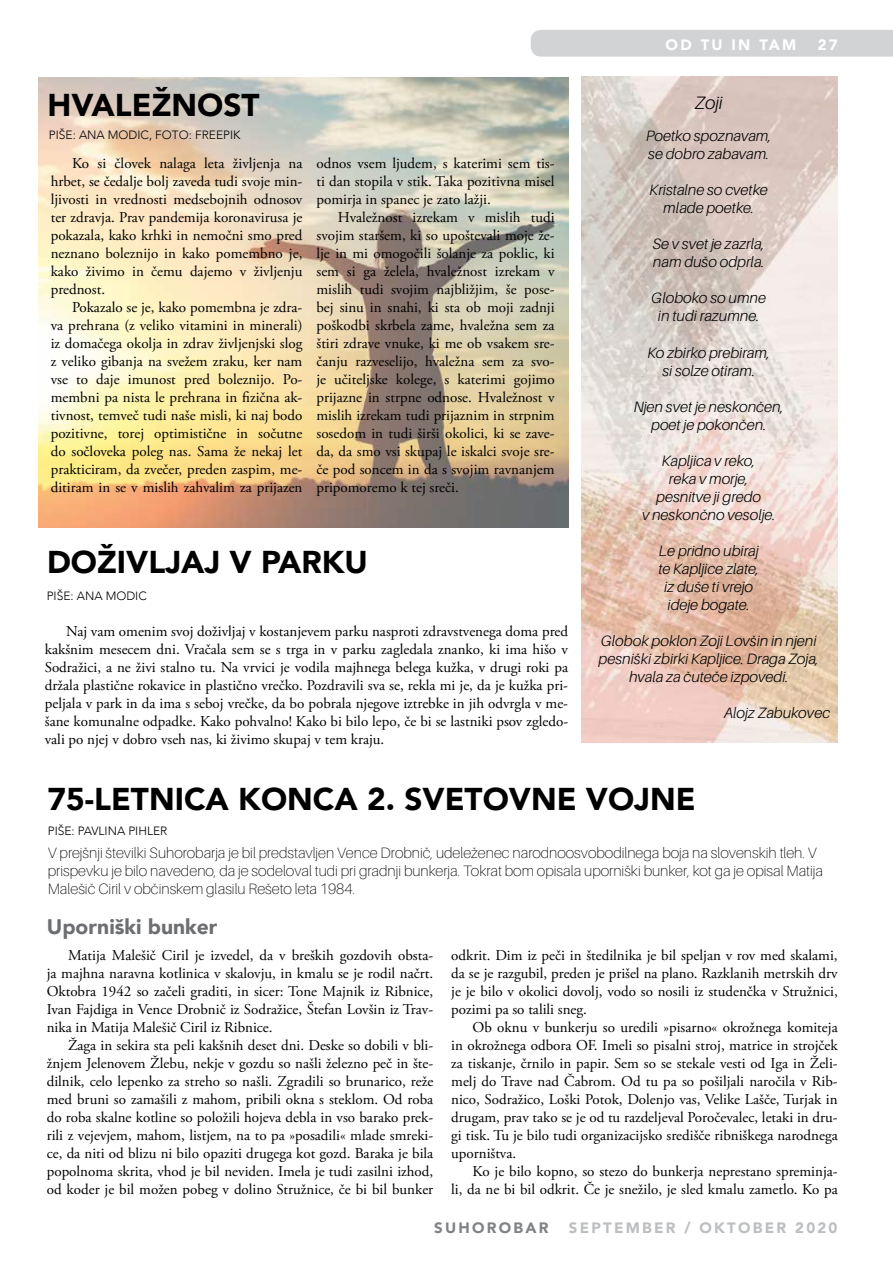
<style>
.page{position:relative;width:893px;height:1263px;background:#fff}
.page>*{position:absolute;margin:0;border:0;box-sizing:border-box;transform-origin:0 0}
.t1{font:900 31.5px "Avenir LT";color:#000}
.t2{font:900 21px "Avenir LT";color:#6d6e71}
.t3{font:italic 300 18px "Aileron";color:#000}
.t4{font:15px/18px "Adobe Garamond Pro";color:#000;text-align:justify}
.t5{font:italic 300 15px/18px "Aileron";color:#000;text-align:center}
.t6{font:100 15px/18px "Aileron";color:#000}
.t7{font:900 15px "Avenir LT";letter-spacing:.15em;color:#bcbec0}
.t8{font:900 15px "Avenir LT";letter-spacing:.15em;color:#fff}
.t9{font:900 15px "Avenir LT";letter-spacing:.15em;color:#808285}
.t10{font:300 12px "Avenir LT";color:#000}
</style>
<div class="page">
<div style="left:531px;top:30px;width:362px;height:27px;background:#d1d3d4"></div>
<img style="left:39px;top:78px;width:529px;height:450px">
<img style="left:581px;top:76px;width:257px;height:666px">
<h1 class="t1" style="left:47px;top:86px;width:214px">HVALEŽNOST</h1>
<p class="t10" style="left:49px;top:128px;width:193px">PIŠE: ANA MODIC, FOTO: FREEPIK</p>
<p class="t4" style="left:51px;top:154px;width:253px;text-indent:21px">Ko si človek nalaga leta življenja na hrbet, se čedalje bolj zaveda tudi svoje min&shy;ljivosti in vrednosti medsebojnih odnosov ter zdravja. Prav pandemija koronavirusa je pokazala, kako krhki in nemočni smo pred neznano boleznijo in kako pomembno je, kako živimo in čemu dajemo v življenju prednost.</p>
<p class="t4" style="left:51px;top:298px;width:253px;text-indent:21px">Pokazalo se je, kako pomembna je zdra&shy;va prehrana (z veliko vitamini in minerali) iz domačega okolja in zdrav življenjski slog z veliko gibanja na svežem zraku, ker nam vse to daje imunost pred boleznijo. Po&shy;membni pa nista le prehrana in fizična ak&shy;tivnost, temveč tudi naše misli, ki naj bodo pozitivne, torej optimistične in sočutne do sočloveka poleg nas. Sama že nekaj let prakticiram, da zvečer, preden zaspim, me&shy;ditiram in se v mislih zahvalim za prijazen</p>
<p class="t4" style="left:316px;top:154px;width:240px">odnos vsem ljudem, s katerimi sem tis&shy;ti dan stopila v stik. Taka pozitivna misel pomirja in spanec je zato lažji.</p>
<p class="t4" style="left:316px;top:208px;width:240px;text-indent:21px">Hvaležnost izrekam v mislih tudi svojim staršem, ki so upoštevali moje že&shy;lje in mi omogočili šolanje za poklic, ki sem si ga želela, hvaležnost izrekam v mislih tudi svojim najbližjim, še pose&shy;bej sinu in snahi, ki sta ob moji zadnji poškodbi skrbela zame, hvaležna sem za štiri zdrave vnuke, ki me ob vsakem sre&shy;čanju razveselijo, hvaležna sem za svo&shy;je učiteljske kolege, s katerimi gojimo prijazne in strpne odnose. Hvaležnost v mislih izrekam tudi prijaznim in strpnim sosedom in tudi širši okolici, ki se zave&shy;da, da smo vsi skupaj le iskalci svoje sre&shy;če pod soncem in da s svojim ravnanjem pripomoremo k tej sreči.</p>
<h1 class="t1" style="left:47px;top:543px;width:322px">DOŽIVLJAJ V PARKU</h1>
<p class="t10" style="left:47px;top:589px;width:102px">PIŠE: ANA MODIC</p>
<p class="t4" style="left:45px;top:622px;width:525px;text-indent:21px">Naj vam omenim svoj doživljaj v kostanjevem parku nasproti zdravstvenega doma pred kakšnim mesecem dni. Vračala sem se s trga in v parku zagledala znanko, ki ima hišo v Sodražici, a ne živi stalno tu. Na vrvici je vodila majhnega belega kužka, v drugi roki pa držala plastične rokavice in plastično vrečko. Pozdravili sva se, rekla mi je, da je kužka pri&shy;peljala v park in da ima s seboj vrečke, da bo pobrala njegove iztrebke in jih odvrgla v me&shy;šane komunalne odpadke. Kako pohvalno! Kako bi bilo lepo, če bi se lastniki psov zgledo&shy;vali po njej v dobro vseh nas, ki živimo skupaj v tem kraju.</p>
<p class="t8" style="left:666px;top:35px;width:132px">OD TU IN TAM</p>
<p class="t8" style="left:818px;top:35px;width:22px">27</p>
<p class="t3" style="left:695px;top:93px;width:29px">Zoji</p>
<p class="t5" style="left:646px;top:127px;width:127px;text-align:left">Poetko spoznavam, se dobro zabavam.</p>
<p class="t5" style="left:649px;top:181px;width:120px">Kristalne so cvetke mlade poetke.</p>
<p class="t5" style="left:653px;top:235px;width:113px;text-align:left">Se v svet je zazrla, nam dušo odprla.</p>
<p class="t5" style="left:651px;top:289px;width:116px">Globoko so umne in tudi razumne.</p>
<p class="t5" style="left:647px;top:343px;width:124px">Ko zbirko prebiram, si solze otiram.</p>
<p class="t5" style="left:634px;top:397px;width:151px">Njen svet je neskončen, poet je pokončen.</p>
<p class="t5" style="left:642px;top:451px;width:135px">Kapljica v reko,<br>reka v morje, pesnitve ji gredo<br>v neskončno vesolje.</p>
<p class="t5" style="left:658px;top:541px;width:102px">Le pridno ubiraj te Kapljice zlate, iz duše ti vrejo ideje bogate.</p>
<p class="t5" style="left:599px;top:631px;width:222px">Globok poklon Zoji Lovšin in njeni pesniški zbirki Kapljice. Draga Zoja, hvala za čuteče izpovedi.</p>
<p class="t5" style="left:724px;top:703px;width:108px">Alojz Zabukovec</p>
<h1 class="t1" style="left:48px;top:780px;width:649px">75-LETNICA KONCA 2. SVETOVNE VOJNE</h1>
<p class="t10" style="left:48px;top:824px;width:121px">PIŠE: PAVLINA PIHLER</p>
<p class="t6" style="left:48px;top:844px;width:777px">V prejšnji številki Suhorobarja je bil predstavljen Vence Drobnič, udeleženec narodnoosvobodilnega boja na slovenskih tleh. V prispevku je bilo navedeno, da je sodeloval tudi pri gradnji bunkerja. Tokrat bom opisala uporniški bunker, kot ga je opisal Matija<br>Malešič Ciril v občinskem glasilu Rešeto leta 1984.</p>
<h2 class="t2" style="left:47px;top:914px;width:172px">Uporniški bunker</h2>
<p class="t4" style="left:47px;top:946px;width:388px;text-indent:21px">Matija Malešič Ciril je izvedel, da v breških gozdovih obsta&shy;ja majhna naravna kotlinica v skalovju, in kmalu se je rodil načrt.<br>Oktobra 1942 so začeli graditi, in sicer: Tone Majnik iz Ribnice, Ivan Fajdiga in Vence Drobnič iz Sodražice, Štefan Lovšin iz Trav&shy;nika in Matija Malešič Ciril iz Ribnice.</p>
<p class="t4" style="left:47px;top:1036px;width:388px;text-indent:21px">Žaga in sekira sta peli kakšnih deset dni. Deske so dobili v bli&shy;žnjem Jelenovem Žlebu, nekje v gozdu so našli železno peč in šte&shy;dilnik, celo lepenko za streho so našli. Zgradili so brunarico, reže med bruni so zamašili z mahom, pribili okna s steklom. Od roba do roba skalne kotline so položili hojeva debla in vso barako prek&shy;rili z vejevjem, mahom, listjem, na to pa »posadili« mlade smreki&shy;ce, da niti od blizu ni bilo opaziti drugega kot gozd. Baraka je bila popolnoma skrita, vhod je bil neviden. Imela je tudi zasilni izhod, od koder je bil možen pobeg v dolino Stružnice, če bi bil bunker</p>
<p class="t4" style="left:451px;top:946px;width:388px">odkrit. Dim iz peči in štedilnika je bil speljan v rov med skalami, da se je razgubil, preden je prišel na plano. Razklanih metrskih drv je je bilo v okolici dovolj, vodo so nosili iz studenčka v Stružnici, pozimi pa so talili sneg.</p>
<p class="t4" style="left:451px;top:1018px;width:388px;text-indent:21px">Ob oknu v bunkerju so uredili »pisarno« okrožnega komiteja in okrožnega odbora OF. Imeli so pisalni stroj, matrice in strojček za tiskanje, črnilo in papir. Sem so se stekale vesti od Iga in Želi&shy;melj do Trave nad Čabrom. Od tu pa so pošiljali naročila v Rib&shy;nico, Sodražico, Loški Potok, Dolenjo vas, Velike Lašče, Turjak in drugam, prav tako se je od tu razdeljeval Poročevalec, letaki in dru&shy;gi tisk. Tu je bilo tudi organizacijsko središče ribniškega narodnega uporništva.</p>
<p class="t4" style="left:451px;top:1162px;width:388px;text-align:right">Ko je bilo kopno, so stezo do bunkerja neprestano spreminja-<br>li, da ne bi bil odkrit. Če je snežilo, je sled kmalu zametlo. Ko pa</p>
<p class="t9" style="left:434px;top:1219px;width:116px">SUHOROBAR</p>
<p class="t7" style="left:569px;top:1219px;width:270px">SEPTEMBER / OKTOBER 2020</p>
</div>
